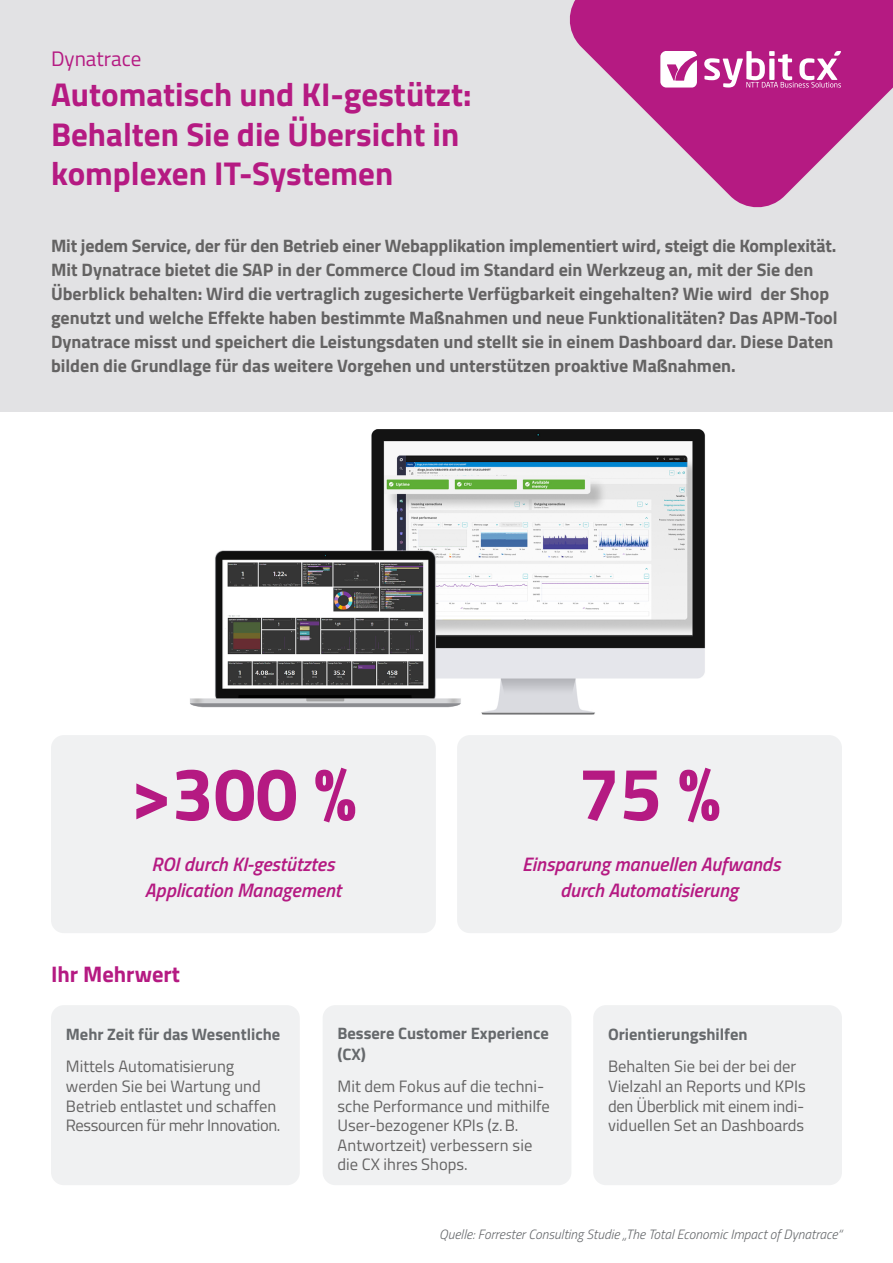
<style>
.page{position:relative;width:893px;height:1263px;background:#fff}
.page>*{position:absolute;margin:0;border:0;box-sizing:border-box;transform-origin:0 0}
.t1{font:700 75px "Titillium Web";color:#b51a82}
.t2{font:700 33px/39.6px "Titillium Web";color:#b51a82}
.t3{font:700 22.5px "Titillium Web";color:#b51a82}
.t4{font:21px "Titillium Web";color:#b51a82}
.t5{font:italic 600 19.5px/25.5px "Titillium Web";color:#b51a82;text-align:center}
.t6{font:700 18px/24px "Titillium Web";color:#646363}
.t7{font:16.5px/19.5px "Titillium Web";color:#646363}
.t8{font:700 16.5px/21px "Titillium Web";color:#66696c}
.t9{font:italic 300 13.5px "Titillium Web";color:#66696c}
</style>
<div class="page">
<div style="left:0;top:0;width:893px;height:411px;background:#e2e2e4"></div>
<svg style="left:569px;top:0;width:324px;height:208px;fill:#b51a82"></svg>
<svg style="left:660px;top:51px;width:37px;height:37px"></svg>
<svg style="left:704px;top:51px;width:138px;height:37px;background:#cd64aa"></svg>
<div style="left:51px;top:735px;width:385px;height:198px;background:#f0f1f2;border-radius:13px"></div>
<div style="left:457px;top:735px;width:385px;height:198px;background:#f0f1f2;border-radius:13px"></div>
<div style="left:323px;top:1005px;width:248px;height:180px;background:#f0f1f2;border-radius:13px"></div>
<div style="left:51px;top:1005px;width:249px;height:180px;background:#f0f1f2;border-radius:13px"></div>
<div style="left:593px;top:1005px;width:249px;height:180px;background:#f0f1f2;border-radius:13px"></div>
<img style="left:190px;top:429px;width:515px;height:286px">
<p class="t4" style="left:51px;top:44px;width:92px">Dynatrace</p>
<h2 class="t2" style="left:51px;top:73px;width:422px">Automatisch und KI-gestützt:<br>Behalten Sie die Übersicht in komplexen IT-Systemen</h2>
<p class="t6" style="left:51px;top:232px;width:788px">Mit jedem Service, der für den Betrieb einer Webapplikation implementiert wird, steigt die Komplexität.<br>Mit Dynatrace bietet die SAP in der Commerce Cloud im Standard ein Werkzeug an, mit der Sie den Überblick behalten: Wird die vertraglich zugesicherte Verfügbarkeit eingehalten? Wie wird der Shop genutzt und welche Effekte haben bestimmte Maßnahmen und neue Funktionalitäten? Das APM-Tool Dynatrace misst und speichert die Leistungsdaten und stellt sie in einem Dashboard dar. Diese Daten bilden die Grundlage für das weitere Vorgehen und unterstützen proaktive Maßnahmen.</p>
<h1 class="t1" style="left:130px;top:736px;width:228px">&gt;300 %</h1>
<p class="t5" style="left:145px;top:850px;width:198px">ROI durch KI-gestütztes<br>Application Management</p>
<p class="t3" style="left:51px;top:957px;width:131px">Ihr Mehrwert</p>
<h1 class="t1" style="left:578px;top:736px;width:144px">75 %</h1>
<p class="t5" style="left:522px;top:850px;width:260px">Einsparung manuellen Aufwands durch Automatisierung</p>
<p class="t8" style="left:66px;top:1023px;width:216px">Mehr Zeit für das Wesentliche</p>
<p class="t7" style="left:66px;top:1056px;width:216px">Mittels Automatisierung werden Sie bei Wartung und<br>Betrieb entlastet und schaffen<br>Ressourcen für mehr Innovation.</p>
<p class="t8" style="left:338px;top:1021px;width:213px">Bessere Customer Experience (CX)</p>
<p class="t7" style="left:338px;top:1076px;width:214px">Mit dem Fokus auf die techni&shy;sche Performance und mithilfe<br>User-bezogener KPIs (z.B.<br>Antwortzeit) verbessern sie die CX ihres Shops.</p>
<p class="t8" style="left:608px;top:1023px;width:141px">Orientierungshilfen</p>
<p class="t7" style="left:608px;top:1056px;width:199px">Behalten Sie bei der bei der<br>Vielzahl an Reports und KPIs den Überblick mit einem indi&shy;viduellen Set an Dashboards</p>
<p class="t9" style="left:439px;top:1224px;width:404px">Quelle: Forrester Consulting Studie „The Total Economic Impact of Dynatrace“</p>
</div>
